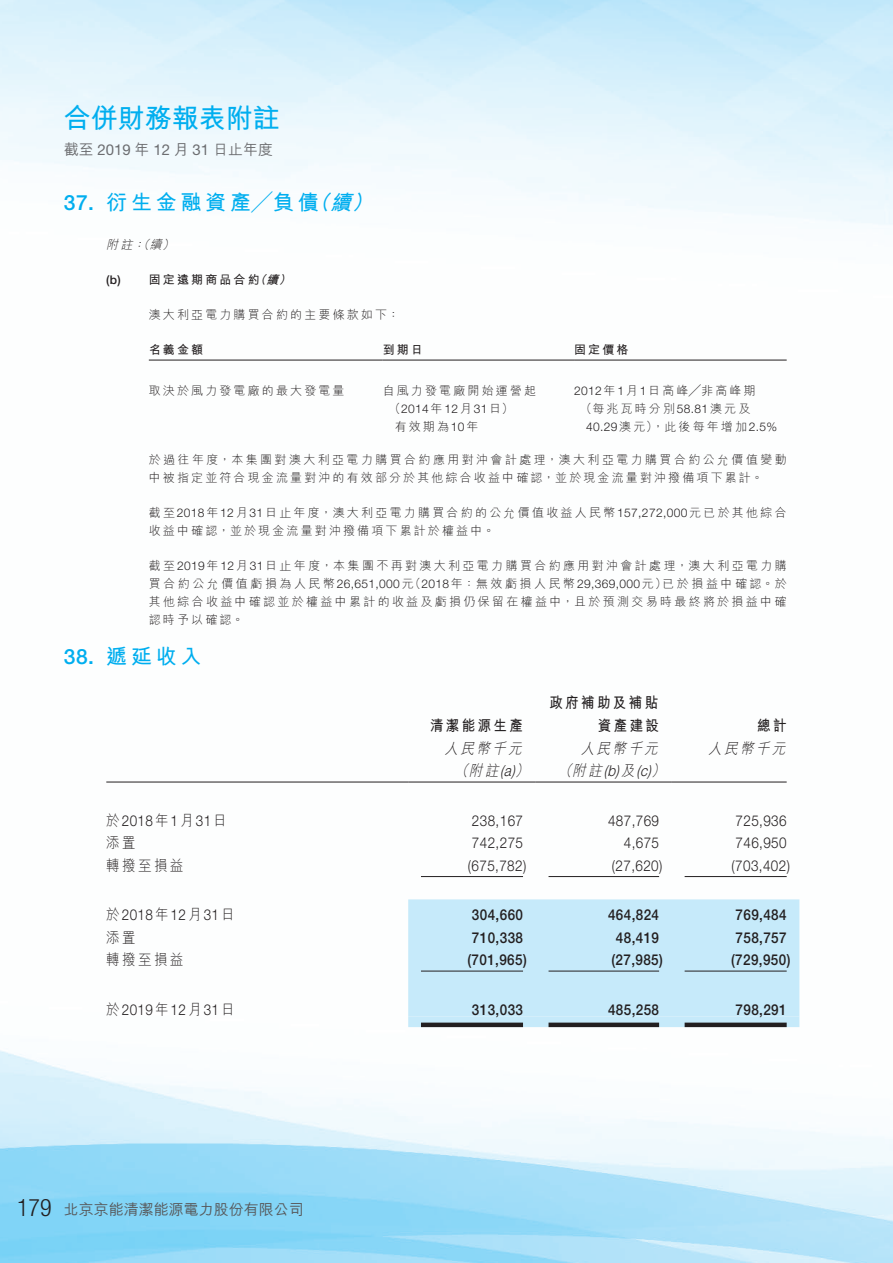
<style>
.page{position:relative;width:893px;height:1263px;background:#fff}
.page>*{position:absolute;margin:0;border:0;box-sizing:border-box;transform-origin:0 0}
.t1{font:700 27px "M Hei HK";color:#00aeef}
.t2{font:300 condensed 24px "Helvetica Neue LT Std";color:#231f20}
._01_Heading_1{font:700 21px "M Hei HK";letter-spacing:.18em;color:#00aeef}
._01_Heading_1-2{font:500 21px "Helvetica Neue LT Std";color:#00aeef}
._01_Heading_1-3{font:italic 700 21px "M Hei HK";color:#00aeef}
._50_Table_Body{font:300 15px "Helvetica Neue LT Std";letter-spacing:.03em;color:#231f20;scale:.9 1}
._50_Table_Body-2{font:500 15px "Helvetica Neue LT Std";letter-spacing:.03em;color:#231f20;scale:.9 1}
._50_Table_Body-3{font:italic 300 15px "M Hei HK";color:#231f20;scale:.9 1}
._50_Table_Body-4{font:700 15px "M Hei HK";letter-spacing:.18em;color:#231f20;scale:.9 1}
.t3{font:500 15px "M Hei HK";color:#57585a}
.t4{font:500 15px "M Hei HK";color:#6c6d70}
._50_Table_Body-5{font:300 15px "M Hei HK";letter-spacing:.18em;color:#231f20;scale:.9 1}
._50_Table_Body-6{font:italic 300 15px "Helvetica Neue LT Std";color:#231f20;scale:.9 1}
._10_Notes_text{font:300 12px/18px "M Hei HK";letter-spacing:.19em;color:#231f20}
._51_Table_Notes{font:300 12px/18px "M Hei HK";letter-spacing:.18em;color:#231f20}
._10_Notes_text-2{font:300 12px "Helvetica Neue LT Std";letter-spacing:.03em;color:#231f20}
._51_Table_Notes-2{font:700 12px "M Hei HK";letter-spacing:.18em;color:#231f20}
._12_Notes_Heading_2{font:700 12px "M Hei HK";letter-spacing:.18em;color:#231f20}
._10_Notes_text-3{font:italic 300 12px "M Hei HK";color:#231f20}
._12_Notes_Heading_2-2{font:italic 700 12px "M Hei HK";color:#231f20}
._12_Notes_Heading_2-3{font:500 12px "Helvetica Neue LT Std";color:#231f20}
.s1{font-family:"Helvetica Neue LT Std";font-weight:400}
.s2{font-family:"Helvetica Neue LT Std"}
.s3{font-family:"M Hei HK"}
</style>
<div class="page">
<hr style="left:149px;top:360px;width:234px;height:1px;background:#231f20">
<hr style="left:383px;top:360px;width:191px;height:1px;background:#231f20">
<hr style="left:574px;top:360px;width:213px;height:1px;background:#231f20">
<div style="left:408px;top:899px;width:391px;height:117px;background:#c6eafa"></div>
<svg style="left:408px;top:1016px;width:391px;height:11px;background:#c7eaf9"></svg>
<hr style="left:106px;top:782px;width:302px;height:1px;background:#231f20">
<hr style="left:408px;top:782px;width:128px;height:1px;background:#231f20">
<hr style="left:536px;top:782px;width:136px;height:1px;background:#231f20">
<hr style="left:672px;top:782px;width:115px;height:1px;background:#231f20">
<hr style="left:421px;top:876px;width:102px;height:1px;background:#231f20">
<hr style="left:549px;top:876px;width:110px;height:1px;background:#231f20">
<hr style="left:685px;top:876px;width:102px;height:1px;background:#231f20">
<hr style="left:421px;top:971px;width:102px;height:1px;background:#231f20">
<hr style="left:549px;top:971px;width:110px;height:1px;background:#231f20">
<hr style="left:685px;top:971px;width:102px;height:1px;background:#231f20">
<div style="left:421px;top:1022px;width:102px;height:5px;background:#231f20"></div>
<div style="left:549px;top:1022px;width:110px;height:5px;background:#231f20"></div>
<div style="left:685px;top:1022px;width:102px;height:5px;background:#231f20"></div>
<h1 class="t1" style="left:64px;top:98px;width:217px">合併財務報表附註</h1>
<p class="t4" style="left:64px;top:139px;width:211px">截至 <span class="s1">2019</span> 年 <span class="s1">12</span> 月 <span class="s1">31</span> 日止年度</p>
<p class="_01_Heading_1-2" style="left:64px;top:190px;width:32px">37.</p>
<p class="_01_Heading_1-2" style="left:64px;top:644px;width:32px">38.</p>
<p class="_01_Heading_1" style="left:106px;top:187px;width:214px">衍生金融資產╱負債</p>
<p class="_01_Heading_1-3" style="left:309px;top:187px;width:29px">（</p>
<p class="_01_Heading_1-3" style="left:352px;top:187px;width:29px">(</p>
<p class="_01_Heading_1-3" style="left:330px;top:187px;width:29px">續</p>
<p class="_10_Notes_text-3" style="left:150px;top:239px;width:16px">續</p>
<p class="_10_Notes_text-3" style="left:133px;top:239px;width:21px">（：</p>
<p class="_10_Notes_text-3" style="left:162px;top:239px;width:16px">(</p>
<p class="_10_Notes_text-3" style="left:106px;top:239px;width:30px">附註</p>
<p class="_12_Notes_Heading_2-3" style="left:106px;top:273px;width:16px">b( )</p>
<p class="_12_Notes_Heading_2" style="left:149px;top:271px;width:112px">固定遠期商品合約</p>
<p class="_12_Notes_Heading_2-2" style="left:254px;top:271px;width:17px">（</p>
<p class="_12_Notes_Heading_2-2" style="left:279px;top:271px;width:17px">(</p>
<p class="_12_Notes_Heading_2-2" style="left:266px;top:271px;width:17px">續</p>
<p class="_10_Notes_text" style="left:149px;top:306px;width:252px">澳大利亞電力購買合約的主要條款如下：</p>
<p class="_51_Table_Notes-2" style="left:149px;top:341px;width:56px">名義金額</p>
<p class="_51_Table_Notes-2" style="left:383px;top:341px;width:42px">到期日</p>
<p class="_51_Table_Notes-2" style="left:574px;top:341px;width:56px">固定價格</p>
<p class="_51_Table_Notes" style="left:574px;top:381px;width:183px"><span class="s2">2012</span>年<span class="s2">1</span>月<span class="s2">1</span>日高峰╱非高峰期</p>
<p class="_51_Table_Notes" style="left:580px;top:399px;width:172px">（每兆瓦時分別<span class="s2">58.81</span>澳元及</p>
<p class="_51_Table_Notes" style="left:586px;top:417px;width:193px"><span class="s2">40.29</span>澳元，）此後每年增加 <span class="s2">2.5%</span></p>
<p class="_10_Notes_text" style="left:149px;top:451px;width:639px">於過往年度，本集團對澳大利亞電力購買合約應用對沖會計處理，澳大利亞電力購買合約公允價值變動中被指定並符合現金流量對沖的有效部分於其他綜合收益中確認，並於現金流量對沖撥備項下累計。</p>
<p class="_10_Notes_text" style="left:149px;top:504px;width:639px">截至<span class="s2">2018</span>年<span class="s2">12</span>月<span class="s2">31</span>日止年度，澳大利亞電力購買合約的公允價值收益人民幣<span class="s2">157,272,000</span>元已於其他綜合收益中確認，並於現金流量對沖撥備項下累計於權益中。</p>
<p class="_10_Notes_text" style="left:149px;top:557px;width:639px;text-align:right">截至<span class="s2">2019</span>年<span class="s2">12</span>月<span class="s2">31</span>日止年度，本集團不再對澳大利亞電力購買合約應用對沖會計處理，澳大利亞電力購已於損益中確認。於</p>
<p class="_51_Table_Notes" style="left:383px;top:381px;width:155px">自風力發電廠開始運營起</p>
<p class="_51_Table_Notes" style="left:149px;top:381px;width:197px">取決於風力發電廠的最大發電量</p>
<p class="_51_Table_Notes" style="left:395px;top:399px;width:120px;text-indent:-6px">（<span class="s2">2014</span>年<span class="s2">12</span>月<span class="s2">31</span>日(有效期為<span class="s2">10</span>年</p>
<p class="_10_Notes_text-2" style="left:409px;top:577px;width:259px"><span class="s3">（</span>2018<span class="s3">年：無效虧損人民幣</span> 29,369,000<span class="s3">元）</span></p>
<p class="_10_Notes_text" style="left:149px;top:575px;width:639px">買合約公允價值虧損為人民幣<span class="s2">26,651,000</span>元<br>其他綜合收益中確認並於權益中累計的收益及虧損仍保留在權益中，且於預測交易時最終將於損益中確認時予以確認。</p>
<p class="_01_Heading_1" style="left:106px;top:641px;width:97px">遞延收入</p>
<p class="_50_Table_Body-4" style="left:549px;top:692px;width:123px">政府補助及補貼</p>
<p class="_50_Table_Body-4" style="left:430px;top:714px;width:105px">清潔能源生產</p>
<p class="_50_Table_Body-4" style="left:598px;top:714px;width:70px">資產建設</p>
<p class="_50_Table_Body-4" style="left:757px;top:714px;width:34px">總計</p>
<p class="_50_Table_Body-3" style="left:445px;top:740px;width:91px">人民幣千元</p>
<p class="_50_Table_Body-3" style="left:581px;top:740px;width:91px">人民幣千元</p>
<p class="_50_Table_Body-3" style="left:708px;top:740px;width:91px">人民幣千元</p>
<p class="_50_Table_Body-3" style="left:455px;top:763px;width:20px">（</p>
<p class="_50_Table_Body-6" style="left:511px;top:761px;width:24px">)<span class="s3">）</span></p>
<p class="_50_Table_Body-3" style="left:558px;top:763px;width:20px">（</p>
<p class="_50_Table_Body-6" style="left:572px;top:761px;width:108px"><span class="s3">附註 及</span>) b( <span class="s3">(</span>(c(</p>
<p class="_50_Table_Body-3" style="left:469px;top:763px;width:53px">附註 <span class="s2">a(</span></p>
<p class="_50_Table_Body" style="left:106px;top:811px;width:135px"><span class="s3">於</span>2018<span class="s3">年</span>1<span class="s3">月</span>31<span class="s3">日</span></p>
<p class="_50_Table_Body" style="left:472px;top:811px;width:58px">238,167</p>
<p class="_50_Table_Body" style="left:608px;top:811px;width:58px">487,769</p>
<p class="_50_Table_Body" style="left:736px;top:811px;width:58px">725,936</p>
<p class="_50_Table_Body-5" style="left:106px;top:835px;width:34px">添置</p>
<p class="_50_Table_Body" style="left:472px;top:833px;width:58px">742,275</p>
<p class="_50_Table_Body" style="left:624px;top:833px;width:41px">4,675</p>
<p class="_50_Table_Body" style="left:736px;top:833px;width:58px">746,950</p>
<p class="_50_Table_Body-5" style="left:106px;top:857px;width:87px">轉撥至損益</p>
<p class="_50_Table_Body" style="left:468px;top:856px;width:66px">)675,782(</p>
<p class="_50_Table_Body" style="left:612px;top:856px;width:58px">)27,620(</p>
<p class="_50_Table_Body" style="left:732px;top:856px;width:66px">)703,402(</p>
<p class="_50_Table_Body" style="left:106px;top:905px;width:144px"><span class="s3">於</span>2018<span class="s3">年</span>12<span class="s3">月</span>31<span class="s3">日</span></p>
<p class="_50_Table_Body-2" style="left:472px;top:906px;width:58px">304,660</p>
<p class="_50_Table_Body-2" style="left:608px;top:906px;width:58px">464,824</p>
<p class="_50_Table_Body-2" style="left:736px;top:906px;width:58px">769,484</p>
<p class="_50_Table_Body-5" style="left:106px;top:929px;width:34px">添置</p>
<p class="_50_Table_Body-2" style="left:472px;top:928px;width:58px">710,338</p>
<p class="_50_Table_Body-2" style="left:616px;top:928px;width:49px">48,419</p>
<p class="_50_Table_Body-2" style="left:736px;top:928px;width:58px">758,757</p>
<p class="_50_Table_Body-5" style="left:106px;top:952px;width:87px">轉撥至損益</p>
<p class="_50_Table_Body-2" style="left:467px;top:951px;width:67px">)701,965(</p>
<p class="_50_Table_Body-2" style="left:611px;top:951px;width:59px">)27,985(</p>
<p class="_50_Table_Body-2" style="left:731px;top:951px;width:67px">)729,950(</p>
<p class="_50_Table_Body" style="left:106px;top:1000px;width:144px"><span class="s3">於</span>2019<span class="s3">年</span>12<span class="s3">月</span>31<span class="s3">日</span></p>
<p class="_50_Table_Body-2" style="left:472px;top:1000px;width:58px">313,033</p>
<p class="_50_Table_Body-2" style="left:608px;top:1000px;width:58px">485,258</p>
<p class="_50_Table_Body-2" style="left:736px;top:1000px;width:58px">798,291</p>
<h2 class="t2" style="left:17px;top:1194px;width:36px">179</h2>
<p class="t3" style="left:64px;top:1199px;width:241px">北京京能清潔能源電力股份有限公司</p>
</div>
